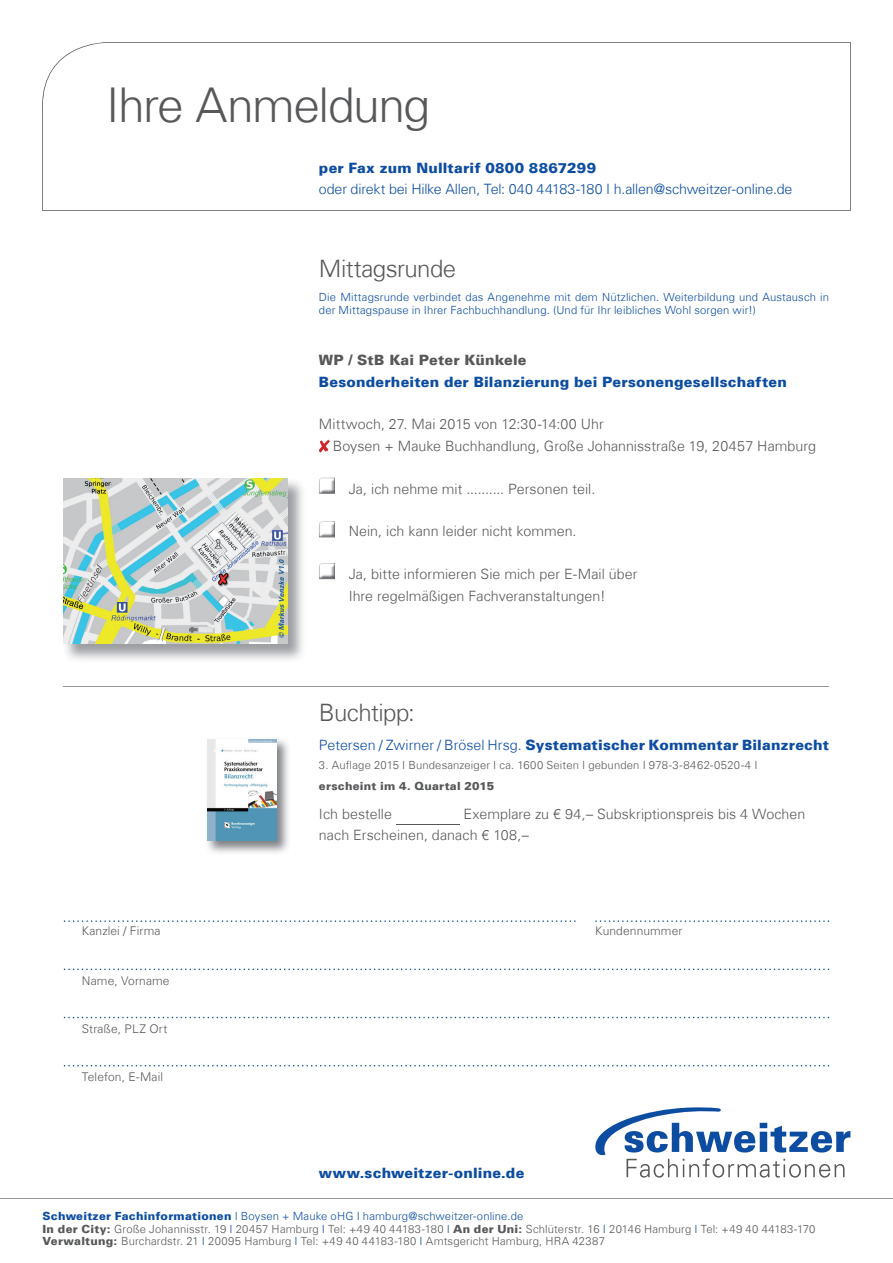
<style>
.page{position:relative;width:893px;height:1263px;background:#fff}
.page>*{position:absolute;margin:0;border:0;box-sizing:border-box;transform-origin:0 0}
.t1{font:300 48px "Univers Com 45";letter-spacing:-.03em;color:#57585a}
.t2{font:300 24px "Univers Com 45";letter-spacing:-.025em;color:#57585a}
.t3{font:300 14.25px/21.3px "Univers Com 45";letter-spacing:.005em;color:#57585a}
.t4{font:900 14.25px "Univers Com 75";letter-spacing:.015em;color:#0d4da1}
.t5{font:300 14.25px "Univers Com 45";letter-spacing:-.015em;color:#0d4da1}
.t6{font:900 14.25px "Univers Com 75";letter-spacing:.01em;color:#57585a}
.t7{font:300 12px "Univers Com 45";letter-spacing:.01em;color:#57585a}
.t8{font:300 11.25px/12.6px "Univers Com 45";letter-spacing:.015em;color:#57585a}
.t9{font:300 11.25px/12.6px "Univers Com 45";letter-spacing:.015em;color:#0d4da1}
.t10{font:900 11.25px "Univers Com 75";letter-spacing:.02em;color:#57585a}
.s1{font-family:"Univers Com 45";font-weight:300}
.s2{font-family:"Univers Com 75";font-weight:900;color:#0d4da1}
.s3{color:#0d4da1}
.s4{font-family:"Univers Com 75";font-weight:900}
</style>
<div class="page">
<svg style="left:42px;top:42px;width:809px;height:169px"></svg>
<svg style="left:64px;top:920px;width:512px;height:2px"></svg>
<svg style="left:595px;top:920px;width:234px;height:2px"></svg>
<svg style="left:64px;top:968px;width:765px;height:2px"></svg>
<svg style="left:64px;top:1017px;width:765px;height:1px"></svg>
<svg style="left:64px;top:1065px;width:765px;height:1px"></svg>
<img style="left:63px;top:478px;width:240px;height:182px">
<img style="left:64px;top:478px;width:224px;height:166px">
<img style="left:207px;top:739px;width:82px;height:114px">
<img style="left:208px;top:739px;width:68px;height:102px">
<hr style="left:396px;top:824px;width:63px;height:1px;background:#57585a">
<hr style="left:64px;top:686px;width:765px;height:1px;background:#939598">
<svg style="left:319px;top:440px;width:11px;height:13px"></svg>
<img style="left:319px;top:521px;width:16px;height:16px">
<img style="left:319px;top:563px;width:16px;height:16px">
<img style="left:319px;top:477px;width:16px;height:17px">
<hr style="left:0;top:1198px;width:893px;height:1px;background:#939598">
<svg style="left:595px;top:1107px;width:255px;height:70px"></svg>
<h1 class="t1" style="left:106px;top:76px;width:326px">Ihre Anmeldung</h1>
<p class="t4" style="left:319px;top:159px;width:279px">per Fax zum Nulltarif 0800 8867299</p>
<p class="t5" style="left:319px;top:180px;width:475px">oder direkt bei Hilke Allen, Tel: 040 44183-180 I h.allen@schweitzer-online.de</p>
<h2 class="t2" style="left:319px;top:254px;width:139px">Mittagsrunde</h2>
<p class="t9" style="left:319px;top:291px;width:512px">Die Mittagsrunde verbindet das Angenehme mit dem Nützlichen. Weiterbildung und Austausch in der Mittagspause in Ihrer Fachbuchhandlung. (Und für Ihr leibliches Wohl sorgen wir!)</p>
<p class="t6" style="left:319px;top:351px;width:209px">WP / StB Kai Peter Künkele</p>
<p class="t4" style="left:319px;top:373px;width:469px">Besonderheiten der Bilanzierung bei Personengesellschaften</p>
<p class="t3" style="left:333px;top:414px;width:485px;text-indent:-14px">Mittwoch, 27. Mai 2015 von 12:30-14:00 Uhr<br>Boysen + Mauke Buchhandlung, Große Johannisstraße 19, 20457 Hamburg</p>
<p class="t3" style="left:349px;top:478px;width:248px">Ja, ich nehme mit .......... Personen teil.</p>
<p class="t3" style="left:349px;top:521px;width:229px">Nein, ich kann leider nicht kommen.</p>
<p class="t3" style="left:349px;top:563px;width:290px">Ja, bitte informieren Sie mich per E-Mail über<br>Ihre regelmäßigen Fachveranstaltungen!</p>
<h2 class="t2" style="left:319px;top:698px;width:98px">Buchtipp:</h2>
<p class="t4" style="left:319px;top:736px;width:512px"><span class="s1">Petersen / Zwirner / Brösel Hrsg.</span> Systematischer Kommentar Bilanzrecht</p>
<p class="t8" style="left:319px;top:758px;width:440px">3. Auflage 2015 I Bundesanzeiger I ca. 1600 Seiten I gebunden I 978-3-8462-0520-4 I</p>
<p class="t10" style="left:319px;top:779px;width:177px">erscheint im 4. Quartal 2015</p>
<p class="t3" style="left:319px;top:803px;width:75px">Ich bestelle</p>
<p class="t3" style="left:319px;top:803px;width:488px;text-indent:144px">Exemplare zu € 94,– Subskriptionspreis bis 4 Wochen nach Erscheinen, danach € 108,–</p>
<p class="t7" style="left:82px;top:924px;width:80px">Kanzlei / Firma</p>
<p class="t7" style="left:595px;top:924px;width:89px">Kundennummer</p>
<p class="t7" style="left:82px;top:973px;width:89px">Name, Vorname</p>
<p class="t7" style="left:82px;top:1021px;width:87px">Straße, PLZ Ort</p>
<p class="t7" style="left:82px;top:1070px;width:83px">Telefon, E-Mail</p>
<p class="t4" style="left:319px;top:1163px;width:207px">www.schweitzer-online.de</p>
<p class="t8" style="left:43px;top:1210px;width:774px"><span class="s2">Schweitzer Fachinformationen</span> <span class="s3">I Boysen + Mauke oHG I hamburg@schweitzer-online.de<br></span><span class="s4">In der City:</span> Große Johannisstr. 19 <span class="s3">I</span> 20457 Hamburg <span class="s3">I</span> Tel: +49 40 44183-180 <span class="s3">I</span> <span class="s4">An der Uni:</span> Schlüterstr. 16 <span class="s3">I</span> 20146 Hamburg <span class="s3">I</span> Tel: +49 40 44183-170<br><span class="s4">Verwaltung:</span> Burchardstr. 21 <span class="s3">I</span> 20095 Hamburg <span class="s3">I</span> Tel: +49 40 44183-180 <span class="s3">I</span> Amtsgericht Hamburg, HRA 42387</p>
</div>
